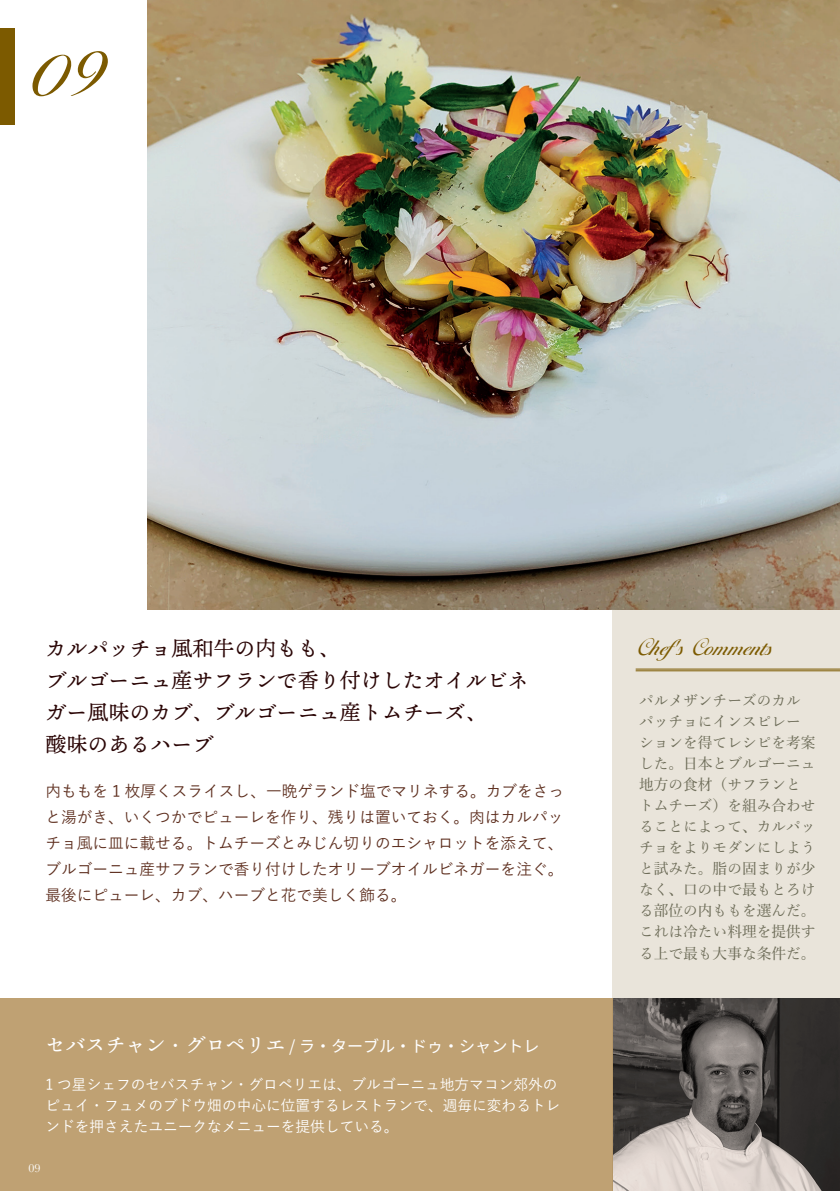
<style>
.page{position:relative;width:840px;height:1191px;background:#fff}
.page>*{position:absolute;margin:0;border:0;box-sizing:border-box;transform-origin:0 0}
.t1{font:84px "Cotillion";color:#7c5a00}
.t2{font:28px "Cotillion";color:#7c5a00}
.t3{font:21px/32px "Ten Mincho Text";color:#2a0505}
.t4{font:500 16px/26px "Yu Go";color:#5e2f1f;text-align:justify}
.t5{font:16px "Gen Shin Gothic";color:#fff}
.t6{font:500 15px/21px "Yu Min";color:#6d6c58}
.t7{font:500 15px/21px "Yu Go";color:#fff}
.t8{font:12px "Baskerville";color:#fff}
.s1{font-family:"Ten Mincho Text";font-size:20px}
</style>
<div class="page">
<div style="left:0;top:998px;width:839px;height:193px;background:#bfa173"></div>
<div style="left:612px;top:609px;width:227px;height:582px;background:#e9e4da"></div>
<div style="left:0;top:28px;width:14px;height:97px;background:#7c5a00"></div>
<hr style="left:635px;top:668px;width:204px;height:1px;background:#7c5a00">
<hr style="left:635px;top:670px;width:204px;height:1px;background:#7c5a00">
<img style="left:612px;top:998px;width:227px;height:193px">
<img style="left:147px;top:0;width:692px;height:609px">
<p class="t1" style="left:35px;top:28px;width:78px">09</p>
<p class="t3" style="left:45px;top:633px;width:295px">カルパッチョ風和牛の内もも、</p>
<p class="t3" style="left:45px;top:665px;width:484px">ブルゴーニュ産サフランで香り付けしたオイルビネガー風味のカブ、ブルゴーニュ産トムチーズ、</p>
<p class="t3" style="left:45px;top:729px;width:169px">酸味のあるハーブ</p>
<p class="t4" style="left:45px;top:776px;width:520px">内ももを 1 枚厚くスライスし、一晩ゲランド塩でマリネする。カブをさっと湯がき、いくつかでピューレを作り、残りは置いておく。肉はカルパッチョ風に皿に載せる。トムチーズとみじん切りのエシャロットを添えて、ブルゴーニュ産サフランで香り付けしたオリーブオイルビネガーを注ぐ。最後にピューレ、カブ、ハーブと花で美しく飾る。</p>
<p class="t5" style="left:45px;top:1034px;width:495px"><span class="s1">セバスチャン・グロペリエ</span> / ラ・ターブル・ドゥ・シャントレ</p>
<p class="t7" style="left:45px;top:1071px;width:516px">1 つ星シェフのセバスチャン・グロペリエは、ブルゴーニュ地方マコン郊外のピュイ・フュメのブドウ畑の中心に位置するレストランで、週毎に変わるトレンドを押さえたユニークなメニューを提供している。</p>
<p class="t8" style="left:28px;top:1160px;width:13px">09</p>
<p class="t2" style="left:638px;top:632px;width:138px">Chef's Comments</p>
<p class="t6" style="left:638px;top:689px;width:178px">パルメザンチーズのカルパッチョにインスピレーションを得てレシピを考案した。日本とブルゴーニュ地方の食材（サフランとトムチーズ）を組み合わせることによって、カルパッチョをよりモダンにしようと試みた。脂の固まりが少なく、口の中で最もとろける部位の内ももを選んだ。これは冷たい料理を提供する上で最も大事な条件だ。</p>
</div>
